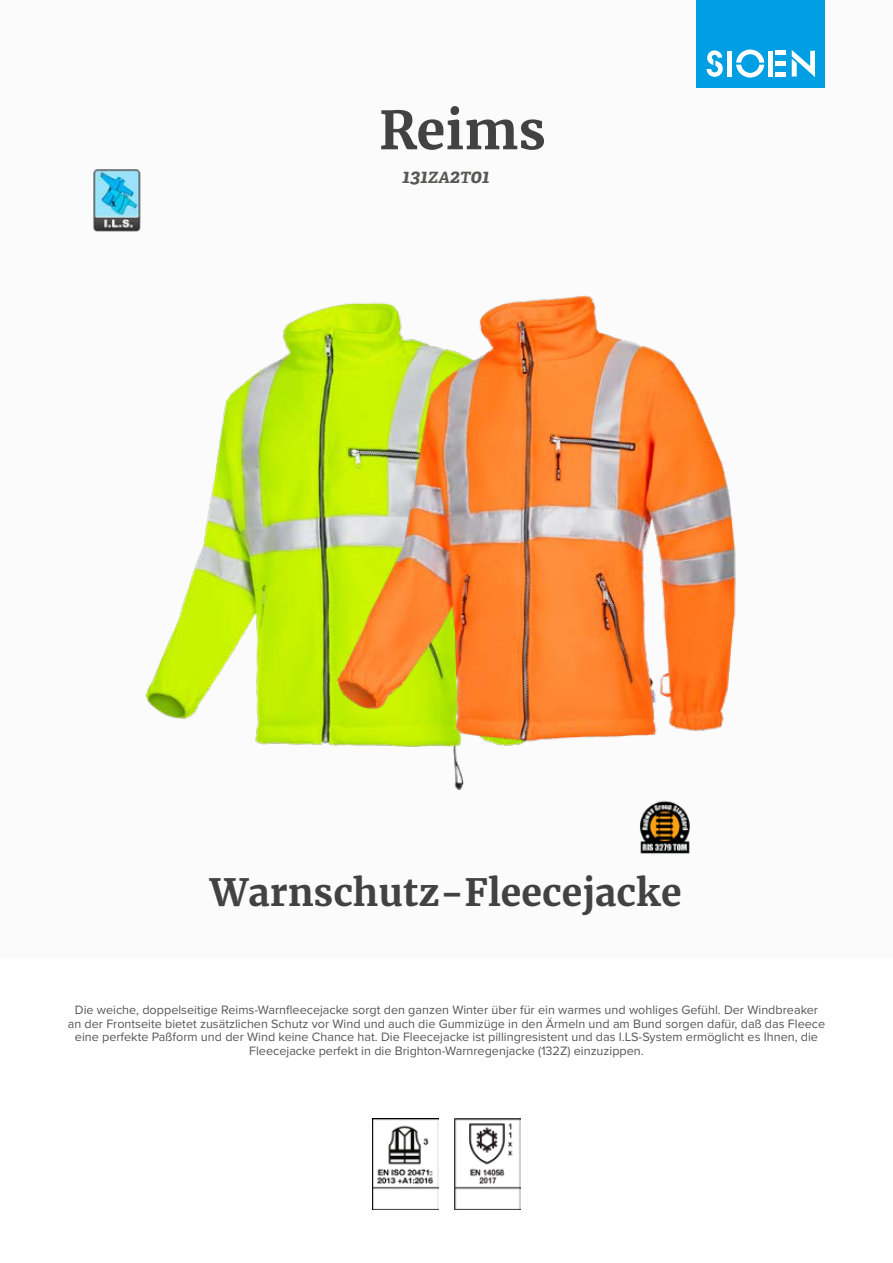
<style>
.page{position:relative;width:893px;height:1263px;background:#fff}
.page>*{position:absolute;margin:0;border:0;box-sizing:border-box;transform-origin:0 0}
.t1{font:700 52.5px "Merriweather";color:#424242}
.t2{font:700 37.5px "Merriweather";color:#424242}
.t3{font:italic 700 19.5px "Adelle";color:#575756}
.t4{font:12.6px/13.6px "Proxima Nova";color:#575756;text-align:center}
.s1{font-size:15.6px}
</style>
<div class="page">
<div style="left:0;top:0;width:893px;height:957px;background:#fbfbfb"></div>
<div style="left:697px;top:0;width:128px;height:88px;background:#009fe3"></div>
<svg style="left:707px;top:50px;width:16px;height:27px"></svg>
<svg style="left:736px;top:50px;width:28px;height:28px"></svg>
<div style="left:727px;top:51px;width:5px;height:26px;background:#fff"></div>
<div style="left:768px;top:51px;width:5px;height:26px;background:#fff"></div>
<div style="left:775px;top:72px;width:11px;height:5px;background:#fff"></div>
<div style="left:775px;top:61px;width:11px;height:5px;background:#fff"></div>
<hr style="left:775px;top:51px;width:11px;height:4px;background:#fff">
<svg style="left:792px;top:50px;width:23px;height:27px"></svg>
<img style="left:93px;top:169px;width:46px;height:63px">
<img style="left:372px;top:1118px;width:66px;height:92px">
<img style="left:454px;top:1118px;width:67px;height:92px">
<img style="left:110px;top:170px;width:188px;height:575px">
<img style="left:298px;top:295px;width:438px;height:559px">
<h1 class="t1" style="left:379px;top:97px;width:168px">Reims</h1>
<h3 class="t3" style="left:402px;top:164px;width:89px">131<span class="s1">ZA</span>2<span class="s1">T</span>01</h3>
<h2 class="t2" style="left:210px;top:868px;width:473px">Warnschutz-Fleecejacke</h2>
<p class="t4" style="left:68px;top:1002px;width:759px">Die weiche, doppelseitige Reims-Warnfleecejacke sorgt den ganzen Winter über für ein warmes und wohliges Gefühl. Der Windbreaker an der Frontseite bietet zusätzlichen Schutz vor Wind und auch die Gummizüge in den Ärmeln und am Bund sorgen dafür, daß das Fleece eine perfekte Paßform und der Wind keine Chance hat. Die Fleecejacke ist pillingresistent und das I.LS-System ermöglicht es Ihnen, die Fleecejacke perfekt in die Brighton-Warnregenjacke (132Z) einzuzippen.</p>
</div>
